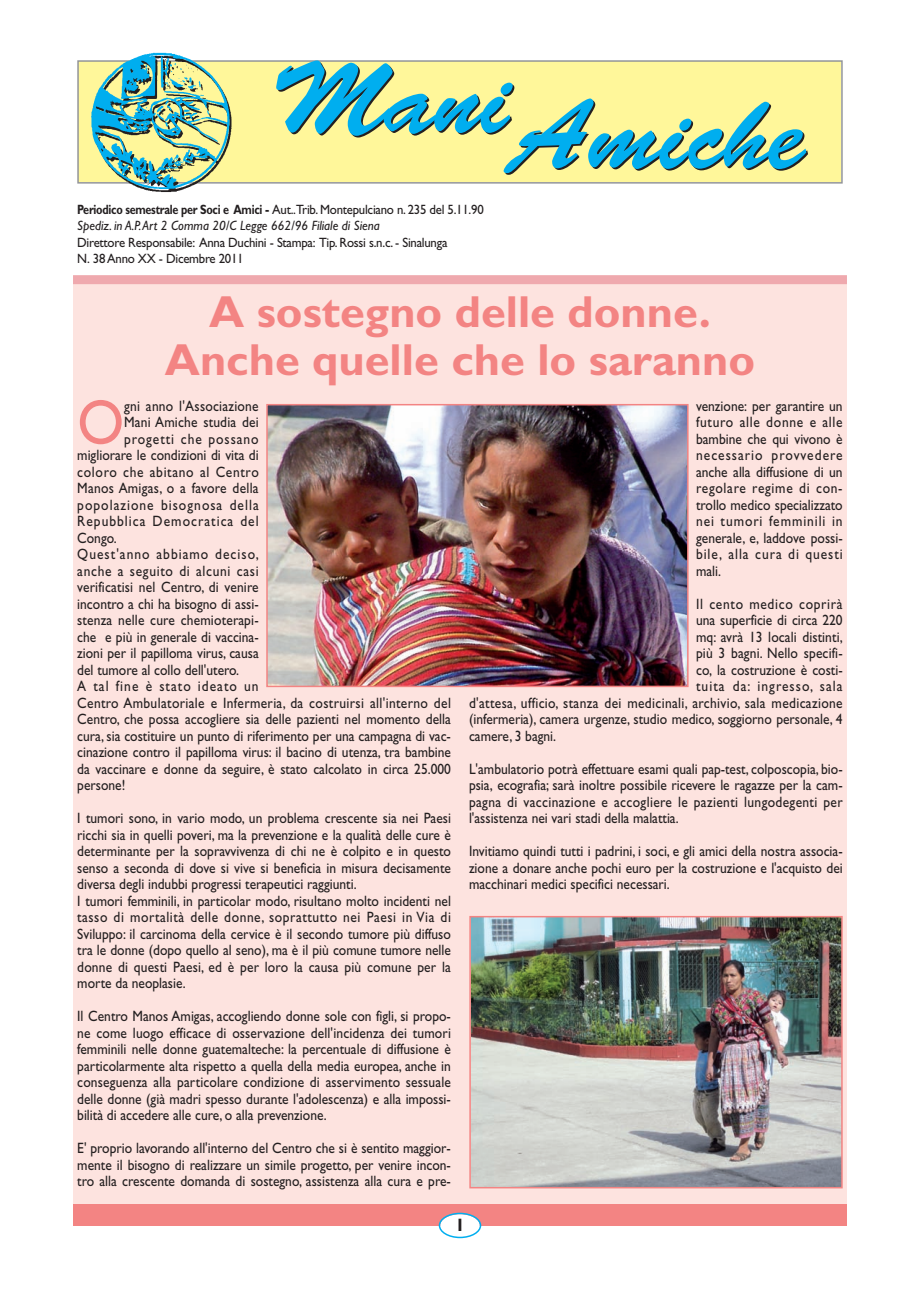
<style>
.page{position:relative;width:920px;height:1290px;background:#fff}
.page>*{position:absolute;margin:0;border:0;box-sizing:border-box;transform-origin:0 0}
.t1{font:100.5px "Brush Script";color:#00aeef}
.t2{font:63.3px "Gill Sans";color:#f38483;scale:.9 1}
.t3{font:700 45px/48px "Gill Sans";color:#f38483;text-align:center}
.t4{font:700 18px "Gill Sans";color:#231f20}
.t5{font:15px/16.5px "Gill Sans";color:#231f20;text-align:justify;scale:.9 1}
.t6{font:15px "Gill Sans";letter-spacing:.025em;color:#231f20;scale:.9 1}
.t7{font:15px "Gill Sans";letter-spacing:.075em;color:#231f20;scale:.9 1}
.t8{font:15px "Gill Sans";letter-spacing:.05em;color:#231f20;scale:.9 1}
.t9{font:15px "Gill Sans";letter-spacing:.02em;color:#231f20;scale:.9 1}
.t10{font:15px "Gill Sans";letter-spacing:.07em;color:#231f20;scale:.9 1}
.t11{font:italic 13.5px/16.2px "Gill Sans";color:#231f20;scale:.95 1}
.t12{font:13.5px/16.2px "Gill Sans";letter-spacing:-.02em;color:#231f20;scale:.95 1}
.s1{font-weight:700;font-style:normal}
.s2{font-style:normal}
</style>
<div class="page">
<div style="left:73px;top:280px;width:774px;height:933px;background:#fde3df"></div>
<div style="left:79px;top:62px;width:762px;height:120px;background:#fff79a"></div>
<div style="left:77px;top:60px;width:766px;height:124px;border:2px solid #939598"></div>
<div style="left:73px;top:275px;width:774px;height:9px;background:#efa9ae"></div>
<img style="left:82px;top:52px;width:154px;height:141px">
<div style="left:73px;top:1204px;width:774px;height:21px;background:#f38483"></div>
<svg style="left:439px;top:1213px;width:42px;height:25px"></svg>
<img style="left:269px;top:407px;width:417px;height:277px">
<div style="left:266px;top:404px;width:423px;height:283px;border:2px solid #f38483"></div>
<img style="left:472px;top:919px;width:368px;height:266px">
<div style="left:469px;top:916px;width:374px;height:272px;border:2px solid #f38483"></div>
<h1 class="t1" style="left:272px;top:96px;width:535px">ManiAmiche</h1>
<p class="t11" style="left:77px;top:203px;width:429px"><span class="s1">Periodico semestrale per Soci e Amici -</span> <span class="s2">Aut..Trib. Montepulciano n. 235 del 5.11.90<br></span>Spediz. in A.P.Art 2 Comma 20/C Legge 662/96 Filiale di Siena</p>
<p class="t12" style="left:77px;top:235px;width:391px">Direttore Responsabile: Anna Duchini - Stampa: Tip. Rossi s.n.c. - Sinalunga<br>N. 38 Anno XX - Dicembre 2011</p>
<h3 class="t3" style="left:165px;top:292px;width:592px">A sostegno delle donne.<br>Anche quelle che lo saranno</h3>
<h2 class="t2" style="left:77px;top:398px;width:54px">O</h2>
<p class="t9" style="left:124px;top:400px;width:151px">gni anno l'Associazione</p>
<p class="t5" style="left:124px;top:415px;width:151px">Mani Amiche studia dei</p>
<p class="t10" style="left:124px;top:433px;width:151px">progetti che possano</p>
<p class="t5" style="left:77px;top:448px;width:203px">migliorare le condizioni di vita di</p>
<p class="t8" style="left:77px;top:466px;width:203px">coloro che abitano al Centro</p>
<p class="t9" style="left:77px;top:482px;width:203px">Manos Amigas, o a favore della</p>
<p class="t7" style="left:77px;top:499px;width:203px">popolazione bisognosa della</p>
<p class="t7" style="left:77px;top:515px;width:203px">Repubblica Democratica del</p>
<p class="t5" style="left:77px;top:531px;width:45px">Congo.</p>
<p class="t7" style="left:77px;top:548px;width:203px">Quest'anno abbiamo deciso,</p>
<p class="t8" style="left:77px;top:565px;width:203px">anche a seguito di alcuni casi</p>
<p class="t5" style="left:77px;top:580px;width:203px">verificatisi nel Centro, di venire</p>
<p class="t5" style="left:77px;top:597px;width:203px">incontro a chi ha bisogno di assi-</p>
<p class="t5" style="left:77px;top:613px;width:203px">stenza nelle cure chemioterapi-</p>
<p class="t5" style="left:77px;top:630px;width:203px">che e più in generale di vaccina-</p>
<p class="t5" style="left:77px;top:646px;width:203px">zioni per il papilloma virus, causa</p>
<p class="t5" style="left:77px;top:663px;width:181px">del tumore al collo dell'utero.</p>
<p class="t7" style="left:77px;top:680px;width:203px">A tal fine è stato ideato un</p>
<p class="t6" style="left:77px;top:697px;width:417px">Centro Ambulatoriale e Infermeria, da costruirsi all'interno del</p>
<p class="t5" style="left:77px;top:712px;width:417px">Centro, che possa accogliere sia delle pazienti nel momento della</p>
<p class="t5" style="left:77px;top:729px;width:417px">cura, sia costituire un punto di riferimento per una campagna di vac-</p>
<p class="t5" style="left:77px;top:745px;width:417px">cinazione contro il papilloma virus: il bacino di utenza, tra bambine</p>
<p class="t5" style="left:77px;top:762px;width:417px">da vaccinare e donne da seguire, è stato calcolato in circa 25.000</p>
<p class="t5" style="left:77px;top:778px;width:55px">persone!</p>
<p class="t5" style="left:77px;top:811px;width:417px;text-align:left">I tumori sono, in vario modo, un problema crescente sia nei Paesi ricchi sia in quelli poveri, ma la prevenzione e la qualità delle cure è determinante per la sopravvivenza di chi ne è colpito e in questo senso a seconda di dove si vive si beneficia in misura decisamente diversa degli indubbi progressi terapeutici raggiunti.<br>I tumori femminili, in particolar modo, risultano molto incidenti nel tasso di mortalità delle donne, soprattutto nei Paesi in Via di Sviluppo: il carcinoma della cervice è il secondo tumore più diffuso tra le donne (dopo quello al seno), ma è il più comune tumore nelle donne di questi Paesi, ed è per loro la causa più comune per la morte da neoplasie.</p>
<p class="t5" style="left:77px;top:1009px;width:417px">Il Centro Manos Amigas, accogliendo donne sole con figli, si propo&shy;ne come luogo efficace di osservazione dell'incidenza dei tumori femminili nelle donne guatemalteche: la percentuale di diffusione è particolarmente alta rispetto a quella della media europea, anche in conseguenza alla particolare condizione di asservimento sessuale delle donne (già madri spesso durante l'adolescenza) e alla impossi&shy;bilità di accedere alle cure, o alla prevenzione.</p>
<p class="t5" style="left:77px;top:1141px;width:417px">E' proprio lavorando all'interno del Centro che si è sentito maggior&shy;mente il bisogno di realizzare un simile progetto, per venire incon&shy;tro alla crescente domanda di sostegno, assistenza alla cura e pre-</p>
<p class="t5" style="left:696px;top:399px;width:164px">venzione: per garantire un futuro alle donne e alle bambine che qui vivono è necessario provvedere anche alla diffusione di un regolare regime di con&shy;trollo medico specializzato nei tumori femminili in generale, e, laddove possi&shy;bile, alla cura di questi mali.</p>
<p class="t8" style="left:696px;top:598px;width:164px">Il cento medico coprirà</p>
<p class="t5" style="left:696px;top:613px;width:164px">una superficie di circa 220</p>
<p class="t5" style="left:696px;top:630px;width:164px">mq: avrà 13 locali distinti,</p>
<p class="t5" style="left:696px;top:646px;width:164px">più 3 bagni. Nello specifi-</p>
<p class="t5" style="left:696px;top:663px;width:164px">co, la costruzione è costi-</p>
<p class="t7" style="left:696px;top:680px;width:164px">tuita da: ingresso, sala</p>
<p class="t6" style="left:469px;top:697px;width:417px">d'attesa, ufficio, stanza dei medicinali, archivio, sala medicazione</p>
<p class="t5" style="left:469px;top:712px;width:417px">(infermeria), camera urgenze, studio medico, soggiorno personale, 4</p>
<p class="t5" style="left:469px;top:729px;width:98px">camere, 3 bagni.</p>
<p class="t5" style="left:469px;top:762px;width:417px">L'ambulatorio potrà effettuare esami quali pap-test, colposcopia, bio&shy;psia, ecografia; sarà inoltre possibile ricevere le ragazze per la cam&shy;pagna di vaccinazione e accogliere le pazienti lungodegenti per l'assistenza nei vari stadi della malattia.</p>
<p class="t5" style="left:469px;top:844px;width:417px">Invitiamo quindi tutti i padrini, i soci, e gli amici della nostra associa&shy;zione a donare anche pochi euro per la costruzione e l'acquisto dei macchinari medici specifici necessari.</p>
<p class="t4" style="left:455px;top:1217px;width:11px">1</p>
</div>
